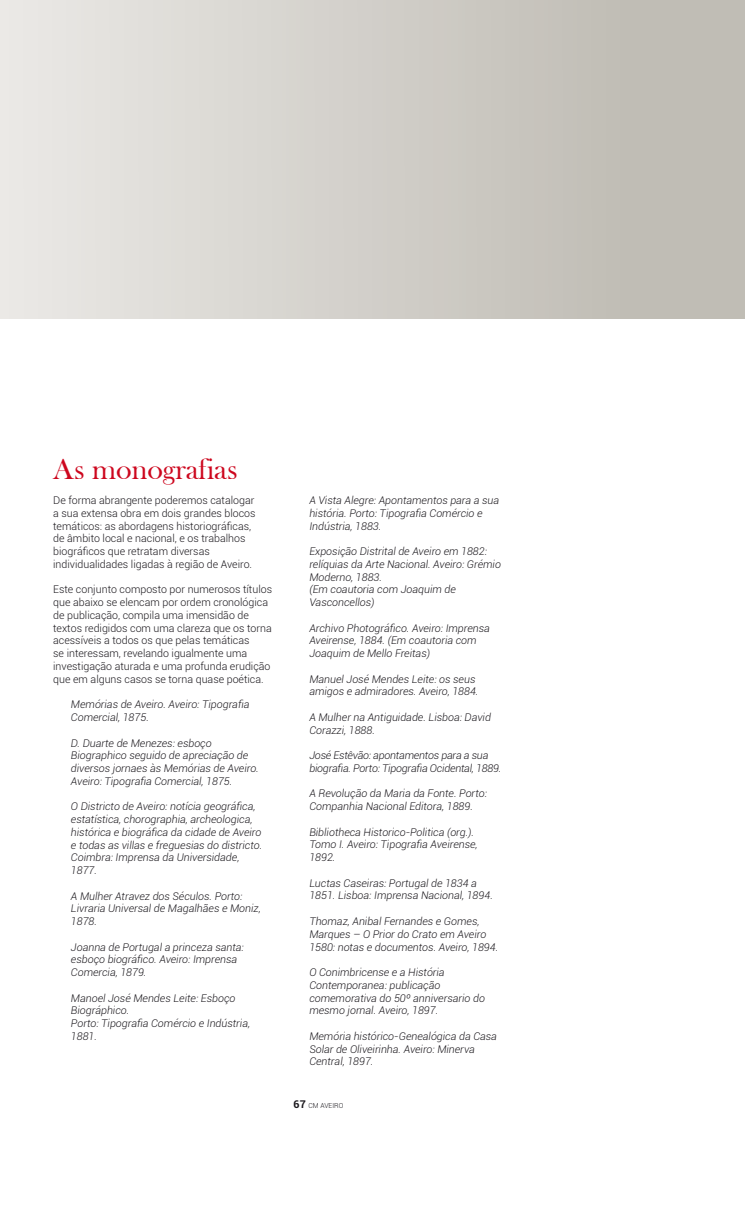
<style>
.page{position:relative;width:745px;height:1205px;background:#fff}
.page>*{position:absolute;margin:0;border:0;box-sizing:border-box;transform-origin:0 0}
.t1{font:30px "Bask Old Face";color:#cd071e}
.t2{font:italic 300 10.62px/12.8px "Roboto";color:#1a171c}
.t3{font:300 10.62px/12.8px "Roboto";color:#1a171c}
.t4{font:italic 300 10.62px/12.8px "Roboto";letter-spacing:-.02em;color:#1a171c}
.t5{font:300 6.88px "Roboto";color:#1a171c}
.s1{font-weight:700;font-size:10.62px}
</style>
<div class="page">
<div style="left:0;top:0;width:744px;height:319px;background:linear-gradient(to right,#eae8e5,#bbb7af)"></div>
<img style="left:0;top:0;width:1px;height:319px">
<h1 class="t1" style="left:53px;top:452px;width:186px">As monografias</h1>
<p class="t3" style="left:53px;top:494px;width:204px">De forma abrangente poderemos catalogar a sua extensa obra em dois grandes blocos temáticos: as abordagens historiográficas, de âmbito local e nacional, e os trabalhos biográficos que retratam diversas individualidades ligadas à região de Aveiro.</p>
<p class="t3" style="left:53px;top:583px;width:220px">Este conjunto composto por numerosos títulos que abaixo se elencam por ordem cronológica de publicação, compila uma imensidão de textos redigidos com uma clareza que os torna acessíveis a todos os que pelas temáticas<br>se interessam, revelando igualmente uma investigação aturada e uma profunda erudição que em alguns casos se torna quase poética.</p>
<p class="t2" style="left:71px;top:698px;width:180px">Memórias de Aveiro. Aveiro: Tipografia<br>Comercial, 1875.</p>
<p class="t2" style="left:71px;top:736px;width:189px">D. Duarte de Menezes: esboço Biographico seguido de apreciação de diversos jornaes às Memórias de Aveiro.<br>Aveiro: Tipografia Comercial, 1875.</p>
<p class="t2" style="left:71px;top:800px;width:193px">O Districto de Aveiro: notícia geográfica, estatística, chorographia, archeologica, histórica e biográfica da cidade de Aveiro e todas as villas e freguesias do districto.<br>Coimbra: Imprensa da Universidade, 1877.</p>
<p class="t2" style="left:71px;top:889px;width:191px">A Mulher Atravez dos Séculos. Porto:<br>Livraria Universal de Magalhães e Moniz,<br>1878.</p>
<p class="t2" style="left:71px;top:940px;width:174px">Joanna de Portugal a princeza santa: esboço biográfico. Aveiro: Imprensa<br>Comercia, 1879.</p>
<p class="t2" style="left:71px;top:991px;width:180px">Manoel José Mendes Leite: Esboço<br>Biográphico.<br>Porto: Tipografia Comércio e Indústria,<br>1881.</p>
<p class="t2" style="left:309px;top:494px;width:191px">A Vista Alegre: Apontamentos para a sua história. Porto: Tipografia Comércio e<br>Indústria, 1883.</p>
<p class="t2" style="left:309px;top:545px;width:193px">Exposição Distrital de Aveiro em 1882: relíquias da Arte Nacional. Aveiro: Grémio<br>Moderno, 1883.<br>(Em coautoria com Joaquim de<br>Vasconcellos)</p>
<p class="t2" style="left:309px;top:621px;width:182px">Archivo Photográfico. Aveiro: Imprensa<br>Aveirense, 1884. (Em coautoria com<br>Joaquim de Mello Freitas)</p>
<p class="t2" style="left:309px;top:672px;width:170px">Manuel José Mendes Leite: os seus amigos e admiradores. Aveiro, 1884.</p>
<p class="t2" style="left:309px;top:710px;width:183px">A Mulher na Antiguidade. Lisboa: David<br>Corazzi, 1888.</p>
<p class="t4" style="left:309px;top:749px;width:193px">José Estêvão: apontamentos para a sua biografia. Porto: Tipografia Ocidental, 1889.</p>
<p class="t2" style="left:309px;top:787px;width:179px">A Revolução da Maria da Fonte. Porto:<br>Companhia Nacional Editora, 1889.</p>
<p class="t2" style="left:309px;top:825px;width:170px">Bibliotheca Historico-Politica (org.).<br>Tomo I. Aveiro: Tipografia Aveirense,<br>1892.</p>
<p class="t2" style="left:309px;top:876px;width:185px">Luctas Caseiras: Portugal de 1834 a<br>1851. Lisboa: Imprensa Nacional, 1894.</p>
<p class="t2" style="left:309px;top:914px;width:190px">Thomaz, Anibal Fernandes e Gomes,<br>Marques – O Prior do Crato em Aveiro<br>1580: notas e documentos. Aveiro, 1894.</p>
<p class="t2" style="left:309px;top:965px;width:177px">O Conimbricense e a História<br>Contemporanea: publicação comemorativa do 50º anniversario do mesmo jornal. Aveiro, 1897.</p>
<p class="t2" style="left:309px;top:1029px;width:189px">Memória histórico-Genealógica da Casa<br>Solar de Oliveirinha. Aveiro: Minerva<br>Central, 1897.</p>
<p class="t5" style="left:293px;top:1100px;width:51px"><span class="s1">67</span> CM AVEIRO</p>
</div>
